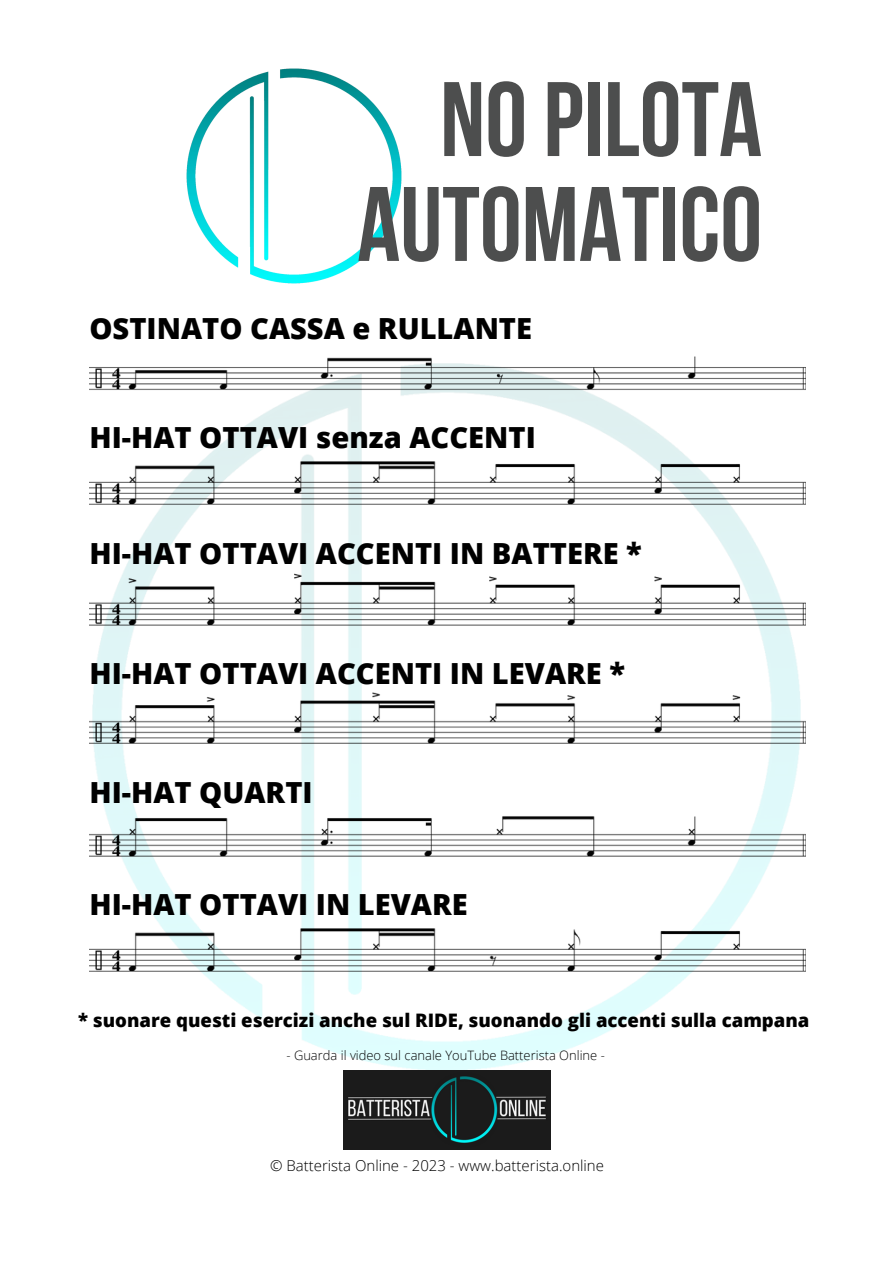
<style>
.page{position:relative;width:894px;height:1264px;background:#fff}
.page>*{position:absolute;margin:0;border:0;box-sizing:border-box;transform-origin:0 0}
.t1{font:700 105.6px/104.9px "Bebas Neue";color:#4d4e4e;text-align:right}
.t2{font:800 29.1px "Open Sans";color:#000}
.t3{font:800 18.6px "Open Sans";color:#000}
.t4{font:300 15px "Open Sans";color:#000}
.t5{font:300 12.9px "Open Sans";color:#000}
</style>
<div class="page">
<img style="left:95px;top:367px;width:711px;height:721px">
<img style="left:186px;top:68px;width:216px;height:216px">
<img style="left:344px;top:1070px;width:206px;height:79px">
<img style="left:89px;top:356px;width:715px;height:53px">
<img style="left:89px;top:439px;width:715px;height:85px">
<img style="left:89px;top:554px;width:715px;height:91px">
<img style="left:89px;top:672px;width:715px;height:91px">
<img style="left:89px;top:793px;width:715px;height:83px">
<img style="left:89px;top:905px;width:715px;height:86px">
<p class="t1" style="left:357px;top:77px;width:406px">NOPILOTA<br>AUTOMATICO</p>
<p class="t2" style="left:89px;top:308px;width:444px">OSTINATO CASSA e RULLANTE</p>
<p class="t2" style="left:89px;top:417px;width:448px">HI-HAT OTTAVI senza ACCENTI</p>
<p class="t2" style="left:89px;top:533px;width:553px">HI-HAT OTTAVI ACCENTI IN BATTERE *</p>
<p class="t2" style="left:89px;top:652px;width:537px">HI-HAT OTTAVI ACCENTI IN LEVARE *</p>
<p class="t2" style="left:89px;top:771px;width:225px">HI-HAT QUARTI</p>
<p class="t2" style="left:89px;top:884px;width:380px">HI-HAT OTTAVI IN LEVARE</p>
<p class="t3" style="left:78px;top:1006px;width:732px">* suonare questi esercizi anche sul RIDE, suonando gli accenti sulla campana</p>
<p class="t5" style="left:286px;top:1045px;width:320px">- Guarda il video sul canale YouTube Batterista Online -</p>
<p class="t4" style="left:270px;top:1155px;width:335px">© Batterista Online - 2023 - www.batterista.online</p>
</div>
